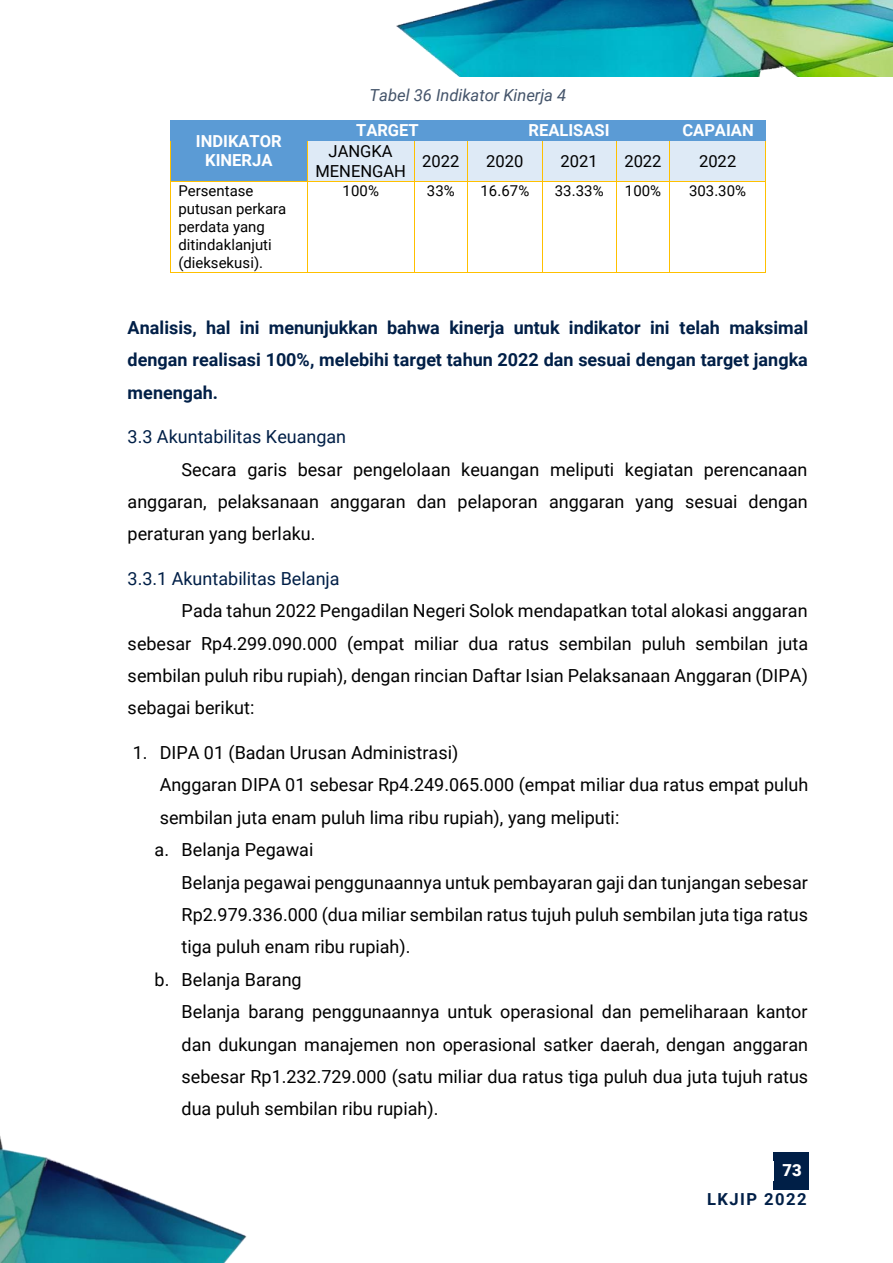
<style>
.page{position:relative;width:893px;height:1263px;background:#fff}
.page>*{position:absolute;margin:0;border:0;box-sizing:border-box;transform-origin:0 0}
.t1{font:18px/32.4px "Roboto";color:#000;text-align:justify}
.t2{font:700 18px/32.4px "Roboto";color:#001f47;text-align:justify}
.t3{font:18px "Roboto";color:#001f47}
.t4{font:700 16.5px/19.8px "Roboto";color:#fff;text-align:center}
.t5{font:16.5px/19.8px "Roboto";color:#000;text-align:center}
.t6{font:italic 16.5px "Roboto";color:#44546a}
.t7{font:700 16.5px "Roboto";letter-spacing:.09em;color:#001f47}
.t8{font:900 16.5px "Roboto";color:#fff}
.t9{font:15px/18px "Roboto";color:#000}
</style>
<div class="page">
<img style="left:396px;top:0;width:497px;height:77px">
<img style="left:0;top:1136px;width:247px;height:127px">
<div style="left:774px;top:1152px;width:34px;height:37px;background:#001f47"></div>
<div style="left:171px;top:121px;width:136px;height:60px;background:#5b9bd5"></div>
<div style="left:307px;top:121px;width:161px;height:19px;background:#5b9bd5"></div>
<div style="left:468px;top:121px;width:202px;height:19px;background:#5b9bd5"></div>
<div style="left:670px;top:121px;width:95px;height:19px;background:#5b9bd5"></div>
<hr style="left:171px;top:120px;width:136px;height:1px;background:#5b9bd5">
<hr style="left:308px;top:120px;width:160px;height:1px;background:#5b9bd5">
<hr style="left:468px;top:120px;width:202px;height:1px;background:#5b9bd5">
<hr style="left:671px;top:120px;width:94px;height:1px;background:#5b9bd5">
<div style="left:308px;top:141px;width:106px;height:40px;background:#deeaf6"></div>
<div style="left:414px;top:141px;width:53px;height:40px;background:#deeaf6"></div>
<div style="left:468px;top:141px;width:74px;height:40px;background:#deeaf6"></div>
<div style="left:542px;top:141px;width:74px;height:40px;background:#deeaf6"></div>
<div style="left:617px;top:141px;width:52px;height:40px;background:#deeaf6"></div>
<div style="left:670px;top:141px;width:95px;height:40px;background:#deeaf6"></div>
<svg style="left:170px;top:120px;width:1px;height:21px"></svg>
<hr style="left:308px;top:140px;width:106px;height:1px;background:#5b9bd5">
<hr style="left:414px;top:140px;width:53px;height:1px;background:#5b9bd5">
<hr style="left:469px;top:140px;width:73px;height:1px;background:#5b9bd5">
<hr style="left:543px;top:140px;width:73px;height:1px;background:#5b9bd5">
<hr style="left:617px;top:140px;width:52px;height:1px;background:#5b9bd5">
<hr style="left:671px;top:140px;width:94px;height:1px;background:#5b9bd5">
<svg style="left:765px;top:120px;width:1px;height:21px"></svg>
<hr style="left:170px;top:141px;width:1px;height:40px;background:#ffc000">
<hr style="left:307px;top:141px;width:1px;height:40px;background:#ffc000">
<hr style="left:414px;top:141px;width:1px;height:40px;background:#ffc000">
<hr style="left:467px;top:141px;width:1px;height:40px;background:#ffc000">
<hr style="left:542px;top:141px;width:1px;height:40px;background:#ffc000">
<hr style="left:616px;top:141px;width:1px;height:40px;background:#ffc000">
<hr style="left:669px;top:141px;width:1px;height:40px;background:#ffc000">
<hr style="left:765px;top:141px;width:1px;height:40px;background:#ffc000">
<hr style="left:171px;top:181px;width:136px;height:1px;background:#ffc000">
<hr style="left:308px;top:181px;width:106px;height:1px;background:#ffc000">
<hr style="left:414px;top:181px;width:53px;height:1px;background:#ffc000">
<hr style="left:468px;top:181px;width:74px;height:1px;background:#ffc000">
<hr style="left:543px;top:181px;width:73px;height:1px;background:#ffc000">
<hr style="left:617px;top:181px;width:52px;height:1px;background:#ffc000">
<hr style="left:670px;top:181px;width:95px;height:1px;background:#ffc000">
<hr style="left:170px;top:181px;width:1px;height:91px;background:#ffc000">
<hr style="left:171px;top:272px;width:136px;height:1px;background:#ffc000">
<hr style="left:307px;top:181px;width:1px;height:91px;background:#ffc000">
<hr style="left:308px;top:272px;width:106px;height:1px;background:#ffc000">
<hr style="left:414px;top:181px;width:1px;height:91px;background:#ffc000">
<hr style="left:414px;top:272px;width:53px;height:1px;background:#ffc000">
<hr style="left:467px;top:181px;width:1px;height:91px;background:#ffc000">
<hr style="left:468px;top:272px;width:74px;height:1px;background:#ffc000">
<hr style="left:542px;top:181px;width:1px;height:91px;background:#ffc000">
<hr style="left:543px;top:272px;width:73px;height:1px;background:#ffc000">
<hr style="left:616px;top:181px;width:1px;height:91px;background:#ffc000">
<hr style="left:617px;top:272px;width:52px;height:1px;background:#ffc000">
<hr style="left:669px;top:181px;width:1px;height:91px;background:#ffc000">
<hr style="left:670px;top:272px;width:95px;height:1px;background:#ffc000">
<hr style="left:765px;top:181px;width:1px;height:91px;background:#ffc000">
<p class="t4" style="left:196px;top:131px;width:87px">INDIKATOR<br>KINERJA</p>
<p class="t6" style="left:370px;top:85px;width:198px">Tabel 36 Indikator Kinerja 4</p>
<p class="t4" style="left:356px;top:121px;width:64px">TARGET</p>
<p class="t4" style="left:529px;top:121px;width:82px">REALISASI</p>
<p class="t4" style="left:682px;top:121px;width:73px">CAPAIAN</p>
<p class="t5" style="left:315px;top:141px;width:92px">JANGKA<br>MENENGAH</p>
<p class="t5" style="left:422px;top:151px;width:39px">2022</p>
<p class="t5" style="left:486px;top:151px;width:39px">2020</p>
<p class="t5" style="left:561px;top:151px;width:39px">2021</p>
<p class="t5" style="left:624px;top:151px;width:39px">2022</p>
<p class="t5" style="left:699px;top:151px;width:39px">2022</p>
<p class="t9" style="left:178px;top:182px;width:109px">Persentase putusan perkara perdata yang ditindaklanjuti (dieksekusi).</p>
<p class="t9" style="left:343px;top:182px;width:38px">100%</p>
<p class="t9" style="left:427px;top:182px;width:29px">33%</p>
<p class="t9" style="left:481px;top:182px;width:50px">16.67%</p>
<p class="t9" style="left:555px;top:182px;width:50px">33.33%</p>
<p class="t9" style="left:625px;top:182px;width:38px">100%</p>
<p class="t9" style="left:689px;top:182px;width:59px">303.30%</p>
<p class="t2" style="left:128px;top:311px;width:682px">Analisis, hal ini menunjukkan bahwa kinerja untuk indikator ini telah maksimal dengan realisasi 100%, melebihi target tahun 2022 dan sesuai dengan target jangka menengah.</p>
<p class="t3" style="left:128px;top:426px;width:220px">3.3 Akuntabilitas Keuangan</p>
<p class="t1" style="left:128px;top:453px;width:682px;text-indent:54px">Secara garis besar pengelolaan keuangan meliputi kegiatan perencanaan anggaran, pelaksanaan anggaran dan pelaporan anggaran yang sesuai dengan peraturan yang berlaku.</p>
<p class="t3" style="left:128px;top:568px;width:214px">3.3.1 Akuntabilitas Belanja</p>
<p class="t1" style="left:128px;top:595px;width:682px;text-indent:54px">Pada tahun 2022 Pengadilan Negeri Solok mendapatkan total alokasi anggaran sebesar Rp4.299.090.000 (empat miliar dua ratus sembilan puluh sembilan juta sembilan puluh ribu rupiah), dengan rincian Daftar Isian Pelaksanaan Anggaran (DIPA) sebagai berikut:</p>
<p class="t1" style="left:155px;top:737px;width:655px;text-align:left;text-indent:-22px">1. DIPA 01 (Badan Urusan Administrasi)<br>Anggaran DIPA 01 sebesar Rp4.249.065.000 (empat miliar dua ratus empat puluh sembilan juta enam puluh lima ribu rupiah), yang meliputi:<br>a. Belanja Pegawai</p>
<p class="t1" style="left:182px;top:866px;width:628px">Belanja pegawai penggunaannya untuk pembayaran gaji dan tunjangan sebesar</p>
<p class="t1" style="left:182px;top:899px;width:628px">Rp2.979.336.000 (dua miliar sembilan ratus tujuh puluh sembilan juta tiga ratus</p>
<p class="t1" style="left:182px;top:931px;width:230px">tiga puluh enam ribu rupiah).</p>
<p class="t1" style="left:155px;top:963px;width:149px">b. Belanja Barang</p>
<p class="t1" style="left:182px;top:996px;width:627px">Belanja barang penggunaannya untuk operasional dan pemeliharaan kantor</p>
<p class="t1" style="left:182px;top:1028px;width:628px">dan dukungan manajemen non operasional satker daerah, dengan anggaran</p>
<p class="t1" style="left:182px;top:1061px;width:628px">sebesar Rp1.232.729.000 (satu miliar dua ratus tiga puluh dua juta tujuh ratus</p>
<p class="t1" style="left:182px;top:1093px;width:258px">dua puluh sembilan ribu rupiah).</p>
<p class="t8" style="left:783px;top:1161px;width:21px">73</p>
<p class="t7" style="left:707px;top:1190px;width:101px">LKJIP 2022</p>
</div>
